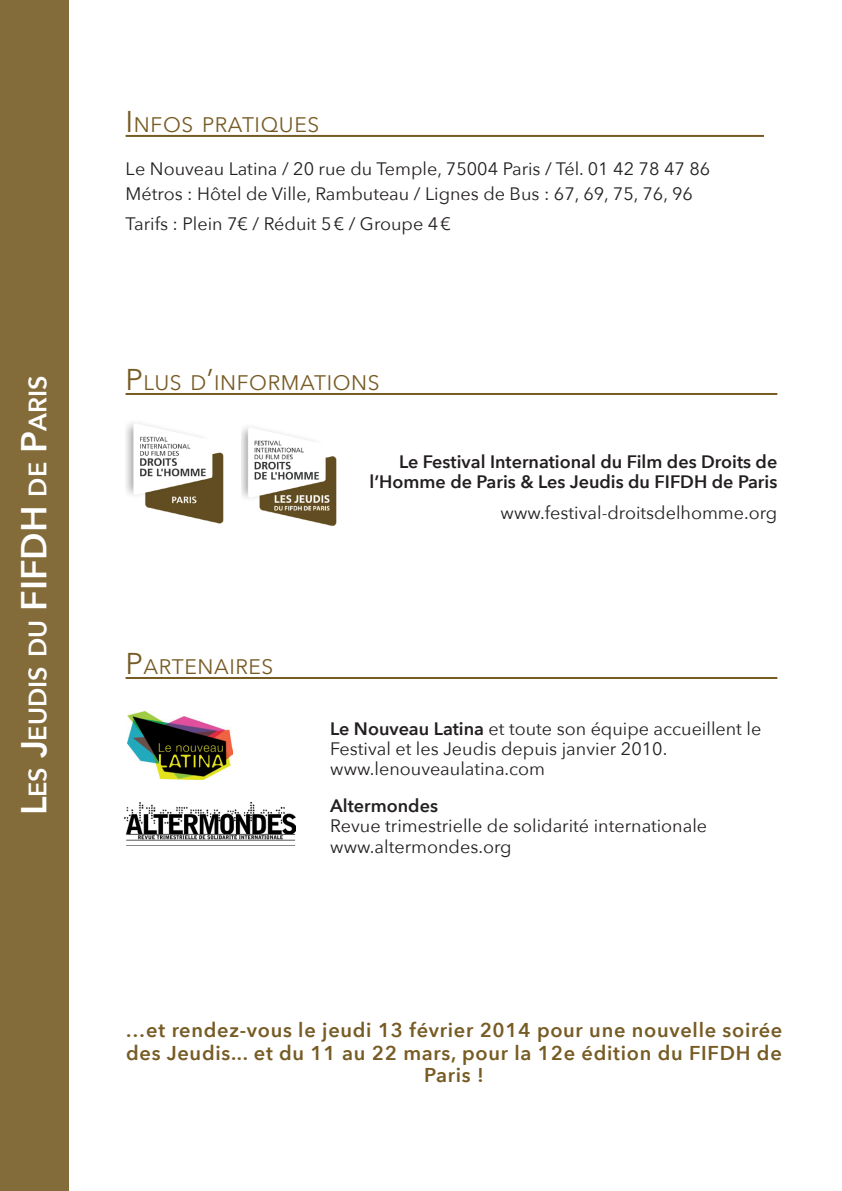
<style>
.page{position:relative;width:842px;height:1191px;background:#fff}
.page>*{position:absolute;margin:0;border:0;box-sizing:border-box;transform-origin:0 0}
.t1{font:600 25.2px "Avenir Next";color:#fff}
.t2{font:21px "Avenir Next";letter-spacing:.03em;color:#775b24}
.t3{font:600 20px/22px "Avenir Next";letter-spacing:.035em;color:#775b24;text-align:center}
.t4{font:18px/20px "Avenir Next";color:#231f20}
.t5{font:600 18px/20px "Avenir Next";color:#231f20;text-align:right}
.s1{font-size:36px}
.s2{font-size:30px}
.s3{font-style:inherit}
.s4{font-weight:600}
</style>
<div class="page">
<div style="left:0;top:0;width:68px;height:1191px;background:#846b3a"></div>
<hr style="left:126px;top:135px;width:638px;height:2px;background:#775b24">
<hr style="left:126px;top:393px;width:651px;height:2px;background:#775b24">
<hr style="left:126px;top:677px;width:651px;height:2px;background:#775b24">
<img style="left:126px;top:423px;width:98px;height:101px">
<img style="left:242px;top:427px;width:95px;height:99px">
<img style="left:127px;top:711px;width:105px;height:69px">
<img style="left:124px;top:802px;width:172px;height:39px">
<p class="t1" style="left:22px;top:815px;width:441px;rotate:-90deg"><span class="s1">L</span>es <span class="s1">J</span>eudis du <span class="s1">FI FDH</span> de <span class="s1">P</span>aris</p>
<p class="t2" style="left:126px;top:112px;width:195px"><span class="s2">I</span>NFOS PRATI QUES</p>
<p class="t4" style="left:126px;top:158px;width:586px"><span class="s3">L</span>e Nouveau Latina / 20 rue du Temple, 75004 Paris / Tél. 01 42 78 47 86</p>
<p class="t4" style="left:126px;top:184px;width:569px">Métros : Hôtel de Ville, Rambuteau / Lignes de Bus : 67, 69, 75, 76, 96</p>
<p class="t4" style="left:126px;top:214px;width:327px">Tarifs : Plein 7€ / Réduit 5€ / Groupe 4€</p>
<p class="t2" style="left:126px;top:370px;width:256px"><span class="s2">P</span>LUS D<span class="s2">’</span>I NFORMATIONS</p>
<p class="t2" style="left:126px;top:654px;width:149px"><span class="s2">P</span>ARTENAI RES</p>
<p class="t5" style="left:369px;top:451px;width:409px">Le Festival International du Film des Droits de l’Homme de Paris &amp; Les Jeudis du FIFDH de Paris</p>
<p class="t4" style="left:501px;top:503px;width:278px">www.festival-droitsdelhomme.org</p>
<p class="t4" style="left:330px;top:719px;width:433px"><span class="s4">Le Nouveau Latina</span> et toute son équipe accueillent le<br>Festival et les Jeudis depuis janvier 2010.</p>
<p class="t4" style="left:330px;top:759px;width:216px">www.lenouveaulatina.com</p>
<p class="t5" style="left:330px;top:796px;width:109px">Altermondes</p>
<p class="t4" style="left:330px;top:816px;width:378px">Revue trimestrielle de solidarité internationale</p>
<p class="t4" style="left:330px;top:836px;width:183px">www.altermondes.org</p>
<p class="t3" style="left:126px;top:1019px;width:658px">…et rendez-vous le jeudi 13 février 2014 pour une nouvelle soirée des Jeudis... et du 11 au 22 mars, pour la 12e édition du FIFDH de<br>Paris !</p>
</div>
